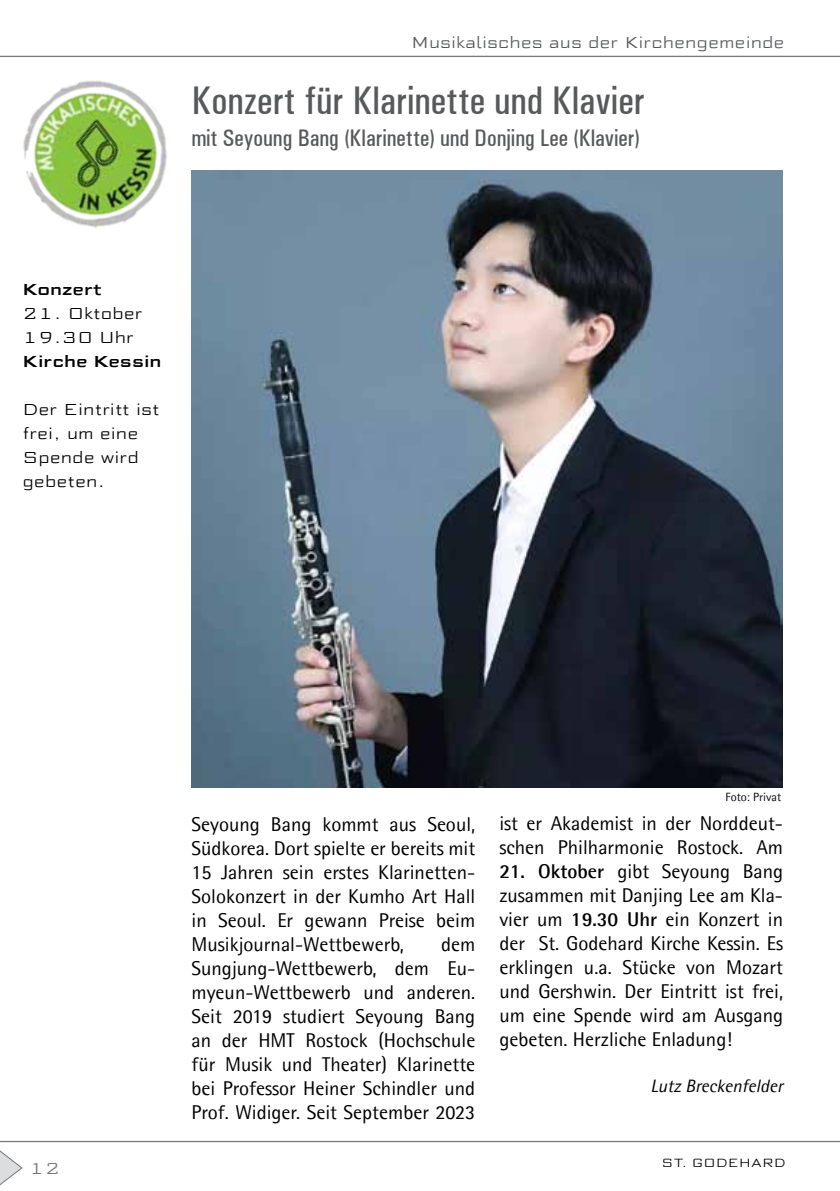
<style>
.page{position:relative;width:840px;height:1191px;background:#fff}
.page>*{position:absolute;margin:0;border:0;box-sizing:border-box;transform-origin:0 0}
.t1{font:500 condensed 40px "Univers";color:#58595b}
.t2{font:500 condensed 24px "Univers";color:#58595b}
.t3{font:20px/24px "Agfa Rotis Semisans";color:#000;text-align:justify}
.t4{font:italic 18px "Agfa Rotis Semisans";color:#000}
.t5{font:300 16px/24px "Morris Sans Com";color:#000}
.t6{font:300 16px "Morris Sans Com";color:#58595b}
.t7{font:500 16px "Morris Sans Com";color:#000}
.t8{font:300 16px "Morris Sans Com";color:#77787b}
.t9{font:300 12px "Morris Sans Com";color:#000}
.t10{font:12px "Agfa Rotis Semisans";color:#0a0a0b}
.s1{font-weight:700}
</style>
<div class="page">
<svg style="left:0;top:1140px;width:839px;height:46px"></svg>
<svg style="left:200px;top:55px;width:639px;height:2px"></svg>
<img style="left:191px;top:171px;width:591px;height:616px">
<img style="left:0;top:55px;width:200px;height:201px">
<p class="t6" style="left:411px;top:32px;width:375px">M usikalisches aus der Kirchengemeinde</p>
<h1 class="t1" style="left:191px;top:77px;width:454px">Konzert für Klarinette und Klavier</h1>
<p class="t2" style="left:191px;top:124px;width:449px">mit Seyoung Bang (Klarinette) und Donjing Lee (Klavier)</p>
<p class="t7" style="left:23px;top:278px;width:81px">Konzert</p>
<p class="t5" style="left:23px;top:300px;width:122px">21. O ktober<br>19.30 Uhr</p>
<p class="t7" style="left:23px;top:350px;width:141px">Kirche Kessin</p>
<p class="t5" style="left:23px;top:396px;width:138px">Der E intritt ist frei, um eine<br>Spende wird gebeten.</p>
<p class="t8" style="left:29px;top:1157px;width:33px">12</p>
<p class="t3" style="left:191px;top:812px;width:285px">Seyoung Bang kommt aus Seoul, Südkorea. Dort spielte er bereits mit 15 Jahren sein erstes Klarinetten-Solokonzert in der Kumho Art Hall in Seoul. Er gewann Preise beim Musikjournal-Wettbewerb,</p>
<p class="t3" style="left:191px;top:932px;width:285px;text-indent:249px">dem Sungjung-Wettbewerb, dem Eu&shy;myeun-Wettbewerb und anderen.<br>Seit 2019 studiert Seyoung Bang an der HMT Rostock (Hochschule für Musik und Theater) Klarinette bei Professor Heiner Schindler und Prof. Widiger. Seit September 2023</p>
<p class="t10" style="left:725px;top:789px;width:57px">Foto: Privat</p>
<p class="t3" style="left:499px;top:811px;width:285px">ist er Akademist in der Norddeut&shy;schen Philharmonie Rostock. Am</p>
<p class="t3" style="left:499px;top:859px;width:285px"><span class="s1">21. Oktober</span> gibt Seyoung Bang zusammen mit Danjing Lee am Kla&shy;vier um <span class="s1">19.30 Uhr</span> ein Konzert in der St. Godehard Kirche Kessin. Es erklingen u.a. Stücke von Mozart und Gershwin. Der Eintritt ist frei, um eine Spende wird am Ausgang gebeten. Herzliche Enladung!</p>
<p class="t4" style="left:650px;top:1075px;width:134px">Lutz Breckenfelder</p>
<p class="t9" style="left:661px;top:1154px;width:125px">St. Godehard</p>
</div>
